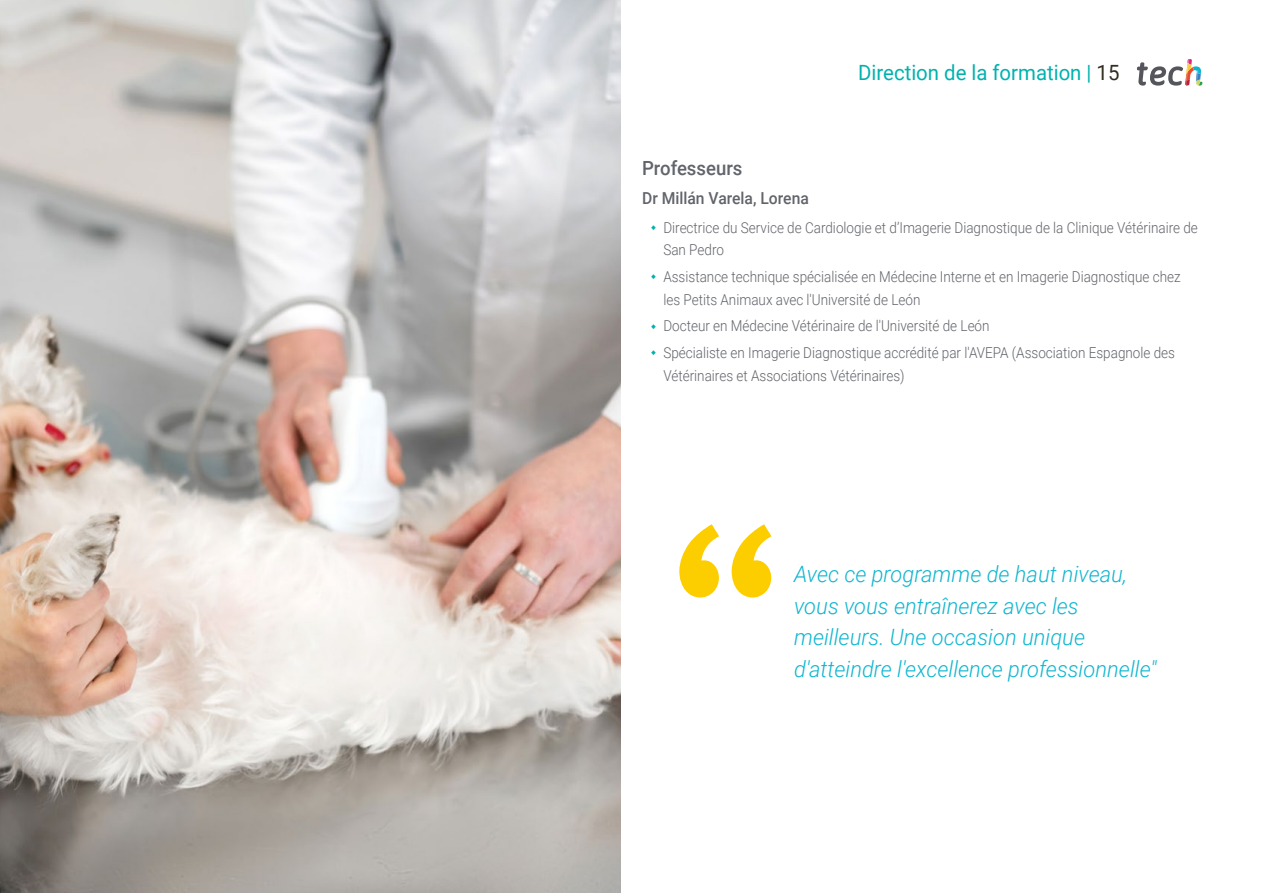
<style>
.page{position:relative;width:1263px;height:893px;background:#fff}
.page>*{position:absolute;margin:0;border:0;box-sizing:border-box;transform-origin:0 0}
.t1{font:italic 300 22.5px/31.5px "Roboto";color:#0fb6cf}
.t2{font:21px "Roboto";color:#00b2af}
.t3{font:500 19.5px "Roboto";color:#61646a;scale:.95 1}
.t4{font:500 16.5px "Roboto";color:#61646a;scale:.95 1}
.t5{font:300 15px/22.5px "Roboto";color:#61646a;scale:.9 1}
.s1{color:#312e20}
</style>
<div class="page">
<svg style="left:1137px;top:59px;width:65px;height:27px"></svg>
<svg style="left:679px;top:524px;width:92px;height:73px"></svg>
<img style="left:0;top:0;width:621px;height:893px">
<h2 class="t2" style="left:858px;top:57px;width:263px">Direction de la formation | <span class="s1">15</span></h2>
<h3 class="t3" style="left:642px;top:154px;width:107px">Professeurs</h3>
<p class="t4" style="left:642px;top:187px;width:177px">Dr Millán Varela, Lorena</p>
<p class="t5" style="left:663px;top:216px;width:595px">Directrice du Service de Cardiologie et d’Imagerie Diagnostique de la Clinique Vétérinaire de<br>San Pedro</p>
<p class="t5" style="left:663px;top:265px;width:576px">Assistance technique spécialisée en Médecine Interne et en Imagerie Diagnostique chez les Petits Animaux avec l'Université de León</p>
<p class="t5" style="left:663px;top:312px;width:570px;line-height:26.7px">Docteur en Médecine Vétérinaire de l'Université de León<br>Spécialiste en Imagerie Diagnostique accrédité par l'AVEPA (Association Espagnole des</p>
<p class="t5" style="left:663px;top:363px;width:269px">Vétérinaires et Associations Vétérinaires)</p>
<h1 class="t1" style="left:794px;top:557px;width:364px">Avec ce programme de haut niveau, vous vous entraînerez avec les meilleurs. Une occasion unique d'atteindre l'excellence professionnelle"</h1>
</div>
